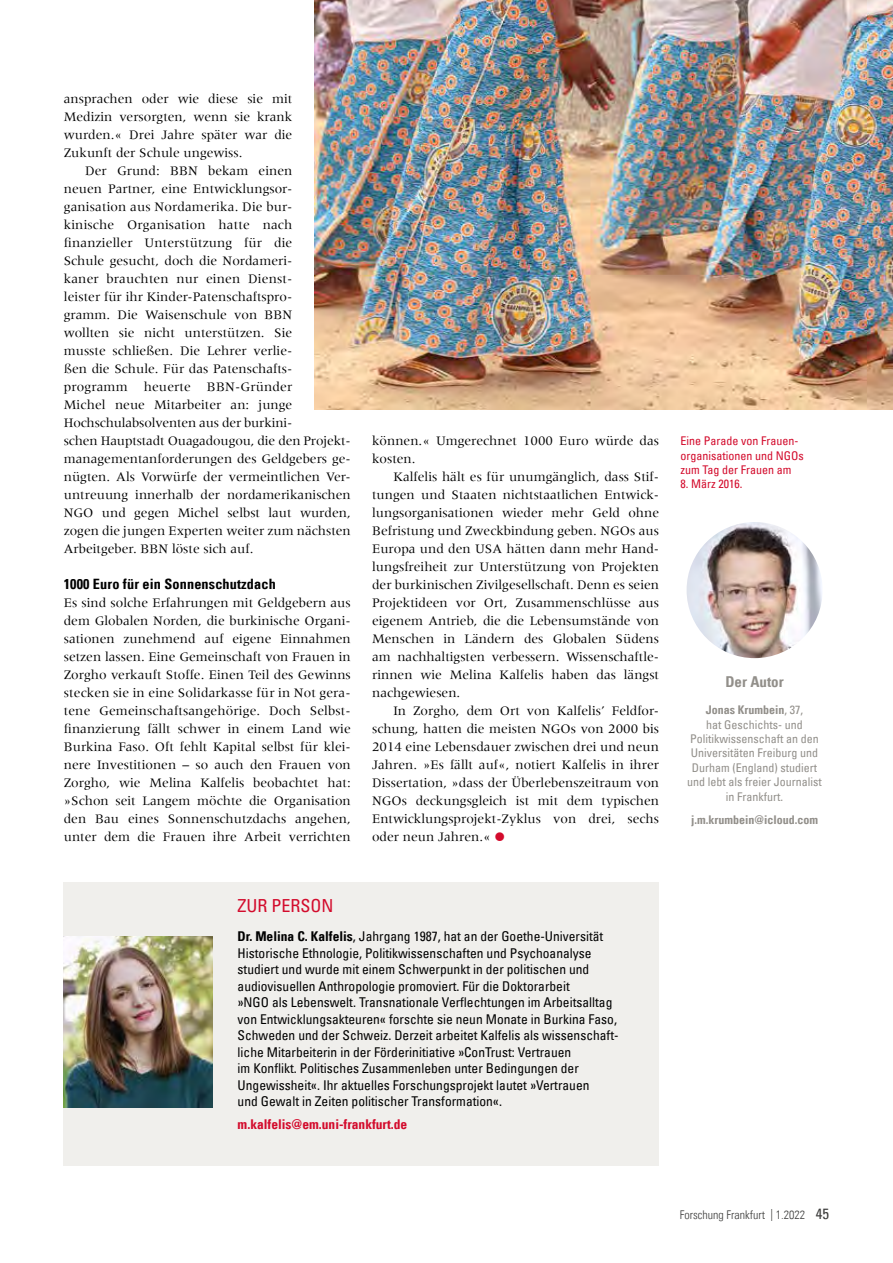
<style>
.page{position:relative;width:893px;height:1263px;background:#fff}
.page>*{position:absolute;margin:0;border:0;box-sizing:border-box;transform-origin:0 0}
.t1{font:condensed 18px "Univers Com 57";color:#d30b2c}
.t2{font:15px "Univers Com 67 Bold Cond";color:#928f8a}
.t3{font:14.25px "Univers Com 67 Bold Cond";letter-spacing:.01em;color:#000}
.t4{font:13.5px/18px "Meridien";color:#000;text-align:justify}
.t5{font:condensed 13.5px/16.5px "Univers Com 57";color:#000}
.t6{font:13.5px "Univers Com 67 Bold Cond";color:#d30b2c}
.t7{font:condensed 12px/14.4px "Univers Com 57";color:#928f8a;text-align:center}
.t8{font:condensed 12px/14.4px "Univers Com 57";color:#d30b2c}
.t9{font:12px "Univers Com 67 Bold Cond";color:#928f8a}
.t10{font:12px "Univers Com 47 Light Cond";color:#3c3c3b}
.s1{font-family:"Univers Com 57";font-stretch:condensed}
.s2{font-family:"Univers Com 67 Bold Cond";font-stretch:normal}
.s3{font-family:"Univers Com 57";font-stretch:condensed;font-size:15px}
</style>
<div class="page">
<div style="left:64px;top:882px;width:595px;height:283px;background:#f0efec"></div>
<img style="left:63px;top:937px;width:149px;height:170px">
<img style="left:314px;top:0;width:579px;height:409px">
<img style="left:687px;top:522px;width:136px;height:136px;border-radius:68px">
<p class="t4" style="left:64px;top:90px;width:230px">ansprachen oder wie diese sie mit Medizin versorgten, wenn sie krank wurden.« Drei Jahre später war die Zukunft der Schule ungewiss.</p>
<p class="t4" style="left:64px;top:162px;width:289px;text-align:left;text-indent:21px">Der Grund: BBN bekam einen<br>neuen Partner, eine Entwicklungsor&shy;ganisation aus Nordamerika. Die bur-<br>kinische Organisation hatte nach finanzieller Unterstützung für die<br>Schule gesucht, doch die Nordameri-<br>kaner brauchten nur einen Dienst-<br>leister für ihr Kinder-Patenschaftspro-<br>gramm. Die Waisenschule von BBN<br>wollten sie nicht unterstützen. Sie<br>musste schließen. Die Lehrer verlie-<br>ßen die Schule. Für das Patenschafts&shy;programm heuerte BBN-Gründer<br>Michel neue Mitarbeiter an: junge Hochschulabsolventen aus der burkini-<br>schen Hauptstadt Ouagadougou, die den Projekt&shy;managementanforderungen des Geldgebers ge&shy;nügten. Als Vorwürfe der vermeintlichen Ver&shy;untreuung innerhalb der nordamerikanischen NGO und gegen Michel selbst laut wurden, zogen die jungen Experten weiter zum nächsten Arbeitgeber. BBN löste sich auf.</p>
<p class="t3" style="left:64px;top:575px;width:214px">1000 Euro für ein Sonnenschutzdach</p>
<p class="t4" style="left:64px;top:594px;width:289px;text-align:left">Es sind solche Erfahrungen mit Geldgebern aus dem Globalen Norden, die burkinische Organi&shy;sationen zunehmend auf eigene Einnahmen setzen lassen. Eine Gemeinschaft von Frauen in Zorgho verkauft Stoffe. Einen Teil des Gewinns stecken sie in eine Solidarkasse für in Not gera&shy;tene Gemeinschaftsangehörige. Doch Selbst&shy;finanzierung fällt schwer in einem Land wie Burkina Faso. Oft fehlt Kapital selbst für klei&shy;nere Investitionen – so auch den Frauen von Zorgho, wie Melina Kalfelis beobachtet hat: »Schon seit Langem möchte die Organisation den Bau eines Sonnenschutzdachs angehen, unter dem die Frauen ihre Arbeit verrichten</p>
<p class="t4" style="left:372px;top:432px;width:288px">können.« Umgerechnet 1000 Euro würde das kosten.</p>
<p class="t4" style="left:372px;top:468px;width:289px;text-indent:21px">Kalfelis hält es für unumgänglich, dass Stif&shy;tungen und Staaten nichtstaatlichen Entwick&shy;lungsorganisationen wieder mehr Geld ohne Befristung und Zweckbindung geben. NGOs aus Europa und den USA hätten dann mehr Hand&shy;lungsfreiheit zur Unterstützung von Projekten der burkinischen Zivilgesellschaft. Denn es seien Projektideen vor Ort, Zusammenschlüsse aus eigenem Antrieb, die die Lebensumstände von Menschen in Ländern des Globalen Südens am nachhaltigsten verbessern. Wissenschaftle&shy;rinnen wie Melina Kalfelis haben das längst nachgewiesen.</p>
<p class="t4" style="left:372px;top:702px;width:289px;text-indent:21px">In Zorgho, dem Ort von Kalfelis’ Feldfor&shy;schung, hatten die meisten NGOs von 2000 bis 2014 eine Lebensdauer zwischen drei und neun Jahren. »Es fällt auf«, notiert Kalfelis in ihrer Dissertation, »dass der Überlebenszeitraum von NGOs deckungsgleich ist mit dem typischen Entwicklungsprojekt-Zyklus von drei, sechs oder neun Jahren.«</p>
<p class="t8" style="left:680px;top:434px;width:125px">Eine Parade von Frauen&shy;organisationen und NGOs zum Tag der Frauen am</p>
<p class="t8" style="left:680px;top:477px;width:63px">8. März 2016.</p>
<p class="t2" style="left:725px;top:672px;width:60px">Der Autor</p>
<p class="t9" style="left:706px;top:703px;width:99px">Jonas Krumbein<span class="s1">, 37,</span></p>
<p class="t7" style="left:687px;top:717px;width:136px">hat Geschichts- und<br>Politikwissenschaft an den<br>Universitäten Freiburg und<br>Durham (England) studiert und lebt als freier Journalist in Frankfurt.</p>
<p class="t9" style="left:691px;top:812px;width:128px">j.m.krumbein@icloud.com</p>
<h1 class="t1" style="left:238px;top:894px;width:98px">ZUR PERSON</h1>
<p class="t5" style="left:238px;top:928px;width:381px"><span class="s2">Dr. Melina C. Kalfelis</span>, Jahrgang 1987, hat an der Goethe-Universität Historische Ethnologie, Politikwissenschaften und Psychoanalyse studiert und wurde mit einem Schwerpunkt in der politischen und audiovisuellen Anthropologie promoviert. Für die Doktorarbeit<br>»NGO als Lebenswelt. Transnationale Verflechtungen im Arbeitsalltag von Entwicklungsakteuren« forschte sie neun Monate in Burkina Faso, Schweden und der Schweiz. Derzeit arbeitet Kalfelis als wissenschaft&shy;liche Mitarbeiterin in der Förderinitiative »ConTrust: Vertrauen<br>im Konflikt. Politisches Zusammenleben unter Bedingungen der Ungewissheit«. Ihr aktuelles Forschungsprojekt lautet »Vertrauen<br>und Gewalt in Zeiten politischer Transformation«.</p>
<p class="t6" style="left:238px;top:1116px;width:171px">m.kalfelis@em.uni-frankfurt.de</p>
<p class="t10" style="left:680px;top:1208px;width:151px">Forschung Frankfurt | 1.2022 <span class="s3">45</span></p>
</div>
